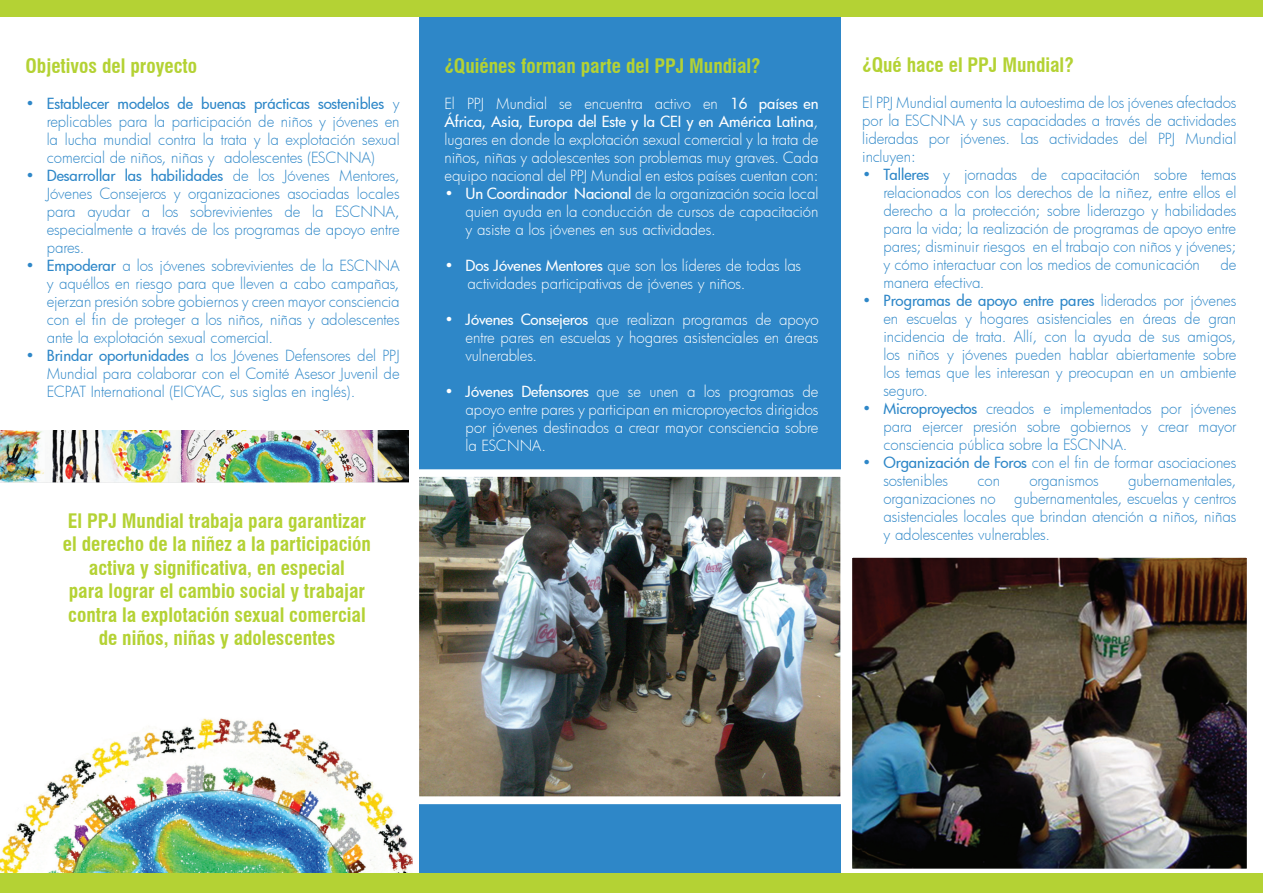
<style>
.page{position:relative;width:1263px;height:893px;background:#fff}
.page>*{position:absolute;margin:0;border:0;box-sizing:border-box;transform-origin:0 0}
.t1{font:700 condensed 19.5px/23.4px "Swiss 721 BT";color:#b4d234;text-align:center}
.t2{font:300 15px/18px "Futura";letter-spacing:-.005em;color:#2e87c8;text-align:justify}
.t3{font:300 15px/18px "Futura";letter-spacing:-.005em;color:#fff;text-align:justify}
.s1{font-weight:500}
</style>
<div class="page">
<div style="left:419px;top:0;width:422px;height:893px;background:#2e87c8"></div>
<img style="left:0;top:718px;width:413px;height:155px">
<img style="left:421px;top:478px;width:418px;height:317px">
<div style="left:412px;top:469px;width:436px;height:335px;border:8px solid #fff"></div>
<img style="left:853px;top:558px;width:393px;height:310px">
<div style="left:848px;top:553px;width:403px;height:320px;border:4px solid #fff"></div>
<img style="left:0;top:430px;width:408px;height:53px">
<div style="left:0;top:0;width:1263px;height:17px;background:#b4d234"></div>
<div style="left:0;top:873px;width:1263px;height:20px;background:#b4d234"></div>
<h1 class="t1" style="left:26px;top:54px;width:173px">Objetivos del proyecto</h1>
<p class="t2" style="left:47px;top:94px;width:354px;text-indent:-21px">• <span class="s1">Establecer modelos de buenas prácticas sostenibles</span> y replicables para la participación de niños y jóvenes en la lucha mundial contra la trata y la explotación sexual comercial de niños, niñas y adolescentes (ESCNNA)</p>
<p class="t2" style="left:47px;top:166px;width:354px;text-indent:-21px">• <span class="s1">Desarrollar las habilidades</span> de los Jóvenes Mentores, Jóvenes Consejeros y organizaciones asociadas locales para ayudar a los sobrevivientes de la ESCNNA, especialmente a través de los programas de apoyo entre pares.</p>
<p class="t2" style="left:47px;top:256px;width:354px;text-indent:-21px">• <span class="s1">Empoderar</span> a los jóvenes sobrevivientes de la ESCNNA y aquéllos en riesgo para que lleven a cabo campañas, ejerzan presión sobre gobiernos y creen mayor consciencia con el fin de proteger a los niños, niñas y adolescentes ante la explotación sexual comercial.</p>
<p class="t2" style="left:47px;top:346px;width:354px;text-indent:-21px">• <span class="s1">Brindar oportunidades</span> a los Jóvenes Defensores del PPJ Mundial para colaborar con el Comité Asesor Juvenil de ECPAT International (EICYAC, sus siglas en inglés).</p>
<h1 class="t1" style="left:63px;top:509px;width:310px">El PPJ Mundial trabaja para garantizar el derecho de la niñez a la participación activa y significativa, en especial<br>para lograr el cambio social y trabajar contra la explotación sexual comercial de niños, niñas y adolescentes</h1>
<h1 class="t1" style="left:444px;top:54px;width:318px">¿Quiénes forman parte del PPJ Mundial?</h1>
<p class="t3" style="left:444px;top:94px;width:376px">El PPJ Mundial se encuentra activo en <span class="s1">16 países en África, Asia, Europa del Este y la CEI y en América Latina</span>, lugares en donde la explotación sexual comercial y la trata de niños, niñas y adolescentes son problemas muy graves. Cada equipo nacional del PPJ Mundial en estos países cuentan con:</p>
<p class="t3" style="left:466px;top:184px;width:354px;text-indent:-21px">• <span class="s1">Un Coordinador Nacional</span> de la organización socia local quien ayuda en la conducción de cursos de capacitación y asiste a los jóvenes en sus actividades.</p>
<p class="t3" style="left:468px;top:256px;width:335px;text-indent:-23px">• <span class="s1">Dos Jóvenes Mentores</span> que son los líderes de todas las actividades participativas de jóvenes y niños.</p>
<p class="t3" style="left:466px;top:310px;width:354px;text-indent:-21px">• <span class="s1">Jóvenes Consejeros</span> que realizan programas de apoyo entre pares en escuelas y hogares asistenciales en áreas vulnerables.</p>
<p class="t3" style="left:466px;top:382px;width:354px;text-indent:-21px">• <span class="s1">Jóvenes Defensores</span> que se unen a los programas de apoyo entre pares y participan en microproyectos dirigidos por jóvenes destinados a crear mayor consciencia sobre la ESCNNA.</p>
<h1 class="t1" style="left:862px;top:53px;width:213px">¿Qué hace el PPJ Mundial?</h1>
<p class="t2" style="left:862px;top:93px;width:376px">El PPJ Mundial aumenta la autoestima de los jóvenes afectados por la ESCNNA y sus capacidades a través de actividades lideradas por jóvenes. Las actividades del PPJ Mundial incluyen:</p>
<p class="t2" style="left:883px;top:165px;width:354px;text-indent:-21px">• <span class="s1">Talleres</span> y jornadas de capacitación sobre temas relacionados con los derechos de la niñez, entre ellos el derecho a la protección; sobre liderazgo y habilidades para la vida; la realización de programas de apoyo entre pares; disminuir riesgos en el trabajo con niños y jóvenes; y cómo interactuar con los medios de comunicación</p>
<p class="t2" style="left:1220px;top:255px;width:18px">de</p>
<p class="t2" style="left:883px;top:273px;width:103px">manera efectiva.</p>
<p class="t2" style="left:883px;top:291px;width:354px;text-indent:-21px">• <span class="s1">Programas de apoyo entre pares</span> liderados por jóvenes en escuelas y hogares asistenciales en áreas de gran incidencia de trata. Allí, con la ayuda de sus amigos, los niños y jóvenes pueden hablar abiertamente sobre los temas que les interesan y preocupan en un ambiente seguro.</p>
<p class="t2" style="left:883px;top:399px;width:354px;text-indent:-21px">• <span class="s1">Microproyectos</span> creados e implementados por jóvenes para ejercer presión sobre gobiernos y crear mayor consciencia pública sobre la ESCNNA.</p>
<p class="t2" style="left:883px;top:453px;width:354px;text-indent:-21px">• <span class="s1">Organización de Foros</span> con el fin de formar asociaciones sostenibles</p>
<p class="t2" style="left:883px;top:471px;width:354px;text-indent:245px">gubernamentales, organizaciones no gubernamentales, escuelas y centros asistenciales locales que brindan atención a niños, niñas y adolescentes vulnerables.</p>
<p class="t2" style="left:977px;top:471px;width:24px">con</p>
<p class="t2" style="left:1029px;top:471px;width:71px">organismos</p>
</div>
